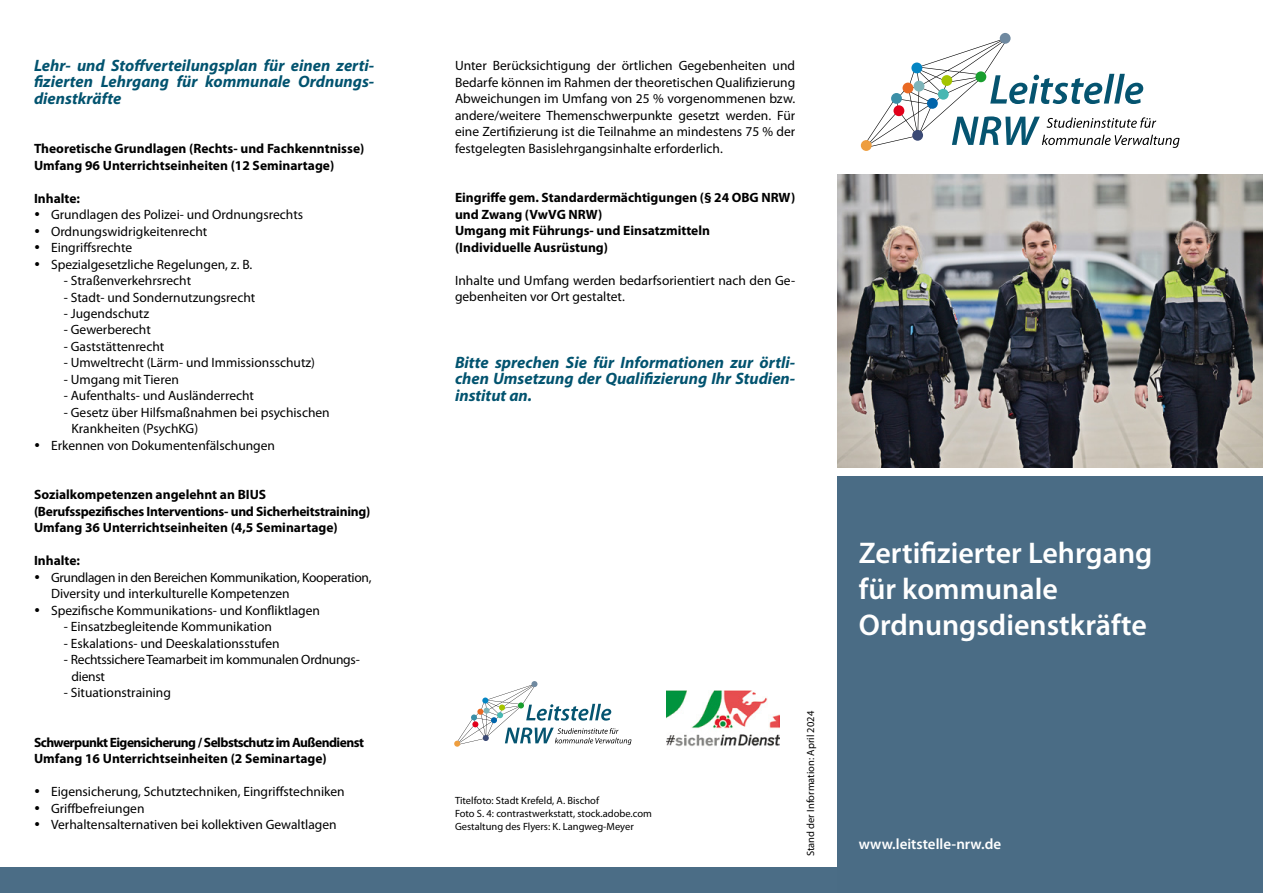
<style>
.page{position:relative;width:1263px;height:893px;background:#fff}
.page>*{position:absolute;margin:0;border:0;box-sizing:border-box;transform-origin:0 0}
.t1{font:600 30px/36px "Myriad Pro";color:#fff}
.t2{font:italic 700 16.5px/16.5px "Myriad Pro";color:#02536f;text-align:justify}
.t3{font:600 15px "Myriad Pro";color:#fff}
.t4{font:13.5px/16.5px "Myriad Pro";color:#000}
.t5{font:700 13.5px/16.5px "Myriad Pro";color:#000}
.t6{font:13.5px/16.5px "Myriad Pro";letter-spacing:-.02em;color:#000}
.t7{font:700 13.5px/16.5px "Myriad Pro";letter-spacing:-.04em;color:#000}
.t8{font:10.5px/12.6px "Myriad Pro";color:#000}
</style>
<div class="page">
<svg style="left:863px;top:39px;width:316px;height:109px"></svg>
<div style="left:1000px;top:33px;width:10px;height:11px;background:#6f89a0;border-radius:50%"></div>
<div style="left:893px;top:105px;width:11px;height:11px;background:#e2001a;border-radius:50%"></div>
<div style="left:941px;top:75px;width:11px;height:11px;background:#a4c400;border-radius:50%"></div>
<div style="left:975px;top:71px;width:11px;height:11px;background:#199e2e;border-radius:50%"></div>
<div style="left:913px;top:81px;width:11px;height:11px;background:#7db4b9;border-radius:50%"></div>
<div style="left:911px;top:63px;width:11px;height:10px;background:#0485c3;border-radius:50%"></div>
<div style="left:912px;top:130px;width:11px;height:11px;background:#3b4a75;border-radius:50%"></div>
<div style="left:861px;top:140px;width:11px;height:11px;background:#ee9e3f;border-radius:50%"></div>
<div style="left:891px;top:93px;width:11px;height:11px;background:#3b8fa7;border-radius:50%"></div>
<div style="left:902px;top:83px;width:11px;height:10px;background:#e96923;border-radius:50%"></div>
<div style="left:927px;top:98px;width:11px;height:11px;background:#0064aa;border-radius:50%"></div>
<div style="left:938px;top:89px;width:11px;height:11px;background:#48b7b2;border-radius:50%"></div>
<div style="left:0;top:867px;width:842px;height:26px;background:#4b6d86"></div>
<img style="left:666px;top:690px;width:113px;height:57px">
<svg style="left:454px;top:681px;width:177px;height:66px"></svg>
<img style="left:838px;top:175px;width:425px;height:293px">
<div style="left:838px;top:469px;width:425px;height:424px;background:#4a6c85"></div>
<div style="left:838px;top:469px;width:425px;height:7px;background:#fff"></div>
<p class="t2" style="left:34px;top:56px;width:342px">Lehr- und Stoffverteilungsplan für einen zerti&shy;fizierten Lehrgang für kommunale Ordnungs&shy;dienstkräfte</p>
<p class="t5" style="left:34px;top:140px;width:332px">Theoretische Grundlagen (Rechts- und Fachkenntnisse)<br>Umfang 96 Unterrichtseinheiten (12 Seminartage)</p>
<p class="t5" style="left:34px;top:189px;width:48px">Inhalte:</p>
<p class="t4" style="left:34px;top:206px;width:271px">• Grundlagen des Polizei- und Ordnungsrechts</p>
<p class="t4" style="left:34px;top:222px;width:175px">• Ordnungswidrigkeitenrecht</p>
<p class="t4" style="left:34px;top:239px;width:100px">• Eingriffsrechte</p>
<p class="t4" style="left:34px;top:255px;width:220px">• Spezialgesetzliche Regelungen, z. B.</p>
<p class="t4" style="left:64px;top:272px;width:129px">- Straßenverkehrsrecht</p>
<p class="t4" style="left:64px;top:288px;width:193px">- Stadt- und Sondernutzungsrecht</p>
<p class="t4" style="left:64px;top:305px;width:87px">- Jugendschutz</p>
<p class="t4" style="left:64px;top:321px;width:89px">- Gewerberecht</p>
<p class="t4" style="left:64px;top:338px;width:102px">- Gaststättenrecht</p>
<p class="t4" style="left:64px;top:354px;width:253px">- Umweltrecht (Lärm- und Immissionsschutz)</p>
<p class="t4" style="left:64px;top:371px;width:117px">- Umgang mit Tieren</p>
<p class="t4" style="left:64px;top:387px;width:192px">- Aufenthalts- und Ausländerrecht</p>
<p class="t4" style="left:71px;top:404px;width:260px;text-indent:-8px">- Gesetz über Hilfsmaßnahmen bei psychischen<br>Krankheiten (PsychKG)</p>
<p class="t4" style="left:34px;top:437px;width:243px">• Erkennen von Dokumentenfälschungen</p>
<p class="t5" style="left:34px;top:486px;width:338px">Sozialkompetenzen angelehnt an BIUS (Berufsspezifisches Interventions- und Sicherheitstraining)<br>Umfang 36 Unterrichtseinheiten (4,5 Seminartage)</p>
<p class="t5" style="left:34px;top:552px;width:48px">Inhalte:</p>
<p class="t6" style="left:51px;top:569px;width:322px;text-indent:-17px">• Grundlagen in den Bereichen Kommunikation, Kooperation,<br>Diversity und interkulturelle Kompetenzen</p>
<p class="t4" style="left:34px;top:602px;width:288px">• Spezifische Kommunikations- und Konfliktlagen</p>
<p class="t4" style="left:64px;top:618px;width:210px">- Einsatzbegleitende Kommunikation</p>
<p class="t4" style="left:64px;top:635px;width:217px">- Eskalations- und Deeskalationsstufen</p>
<p class="t6" style="left:72px;top:651px;width:290px;text-indent:-8px">- Rechtssichere Teamarbeit im kommunalen Ordnungs&shy;dienst</p>
<p class="t4" style="left:64px;top:684px;width:109px">- Situationstraining</p>
<p class="t7" style="left:34px;top:734px;width:331px">Schwerpunkt Eigensicherung / Selbstschutz im Außendienst<br>Umfang 16 Unterrichtseinheiten (2 Seminartage)</p>
<p class="t4" style="left:34px;top:783px;width:312px">• Eigensicherung, Schutztechniken, Eingriffstechniken</p>
<p class="t4" style="left:34px;top:800px;width:112px">• Griffbefreiungen</p>
<p class="t4" style="left:34px;top:816px;width:304px">• Verhaltensalternativen bei kollektiven Gewaltlagen</p>
<p class="t4" style="left:455px;top:57px;width:342px;text-align:justify">Unter Berücksichtigung der örtlichen Gegebenheiten und Bedarfe können im Rahmen der theoretischen Qualifizierung Abweichungen im Umfang von 25 % vorgenommenen bzw. andere/weitere Themenschwerpunkte gesetzt werden. Für eine Zertifizierung ist die Teilnahme an mindestens 75 % der festgelegten Basislehrgangsinhalte erforderlich.</p>
<p class="t5" style="left:455px;top:189px;width:342px">Eingriffe gem. Standardermächtigungen (§ 24 OBG NRW) und Zwang (VwVG NRW)<br>Umgang mit Führungs- und Einsatzmitteln<br>(Individuelle Ausrüstung)</p>
<p class="t4" style="left:455px;top:272px;width:342px">Inhalte und Umfang werden bedarfsorientiert nach den Ge&shy;gebenheiten vor Ort gestaltet.</p>
<p class="t2" style="left:455px;top:353px;width:342px">Bitte sprechen Sie für Informationen zur örtli&shy;chen Umsetzung der Qualifizierung Ihr Studien&shy;institut an.</p>
<p class="t8" style="left:455px;top:794px;width:198px">Titelfoto: Stadt Krefeld, A. Bischof<br>Foto S. 4: contrastwerkstatt, stock.adobe.com<br>Gestaltung des Flyers: K. Langweg-Meyer</p>
<p class="t8" style="left:804px;top:856px;width:147px;rotate:-90deg">Stand der Information: April 2024</p>
<h1 class="t1" style="left:859px;top:534px;width:295px">Zertifizierter Lehrgang für kommunale<br>Ordnungsdienstkräfte</h1>
<p class="t3" style="left:859px;top:835px;width:144px">www.leitstelle-nrw.de</p>
</div>
